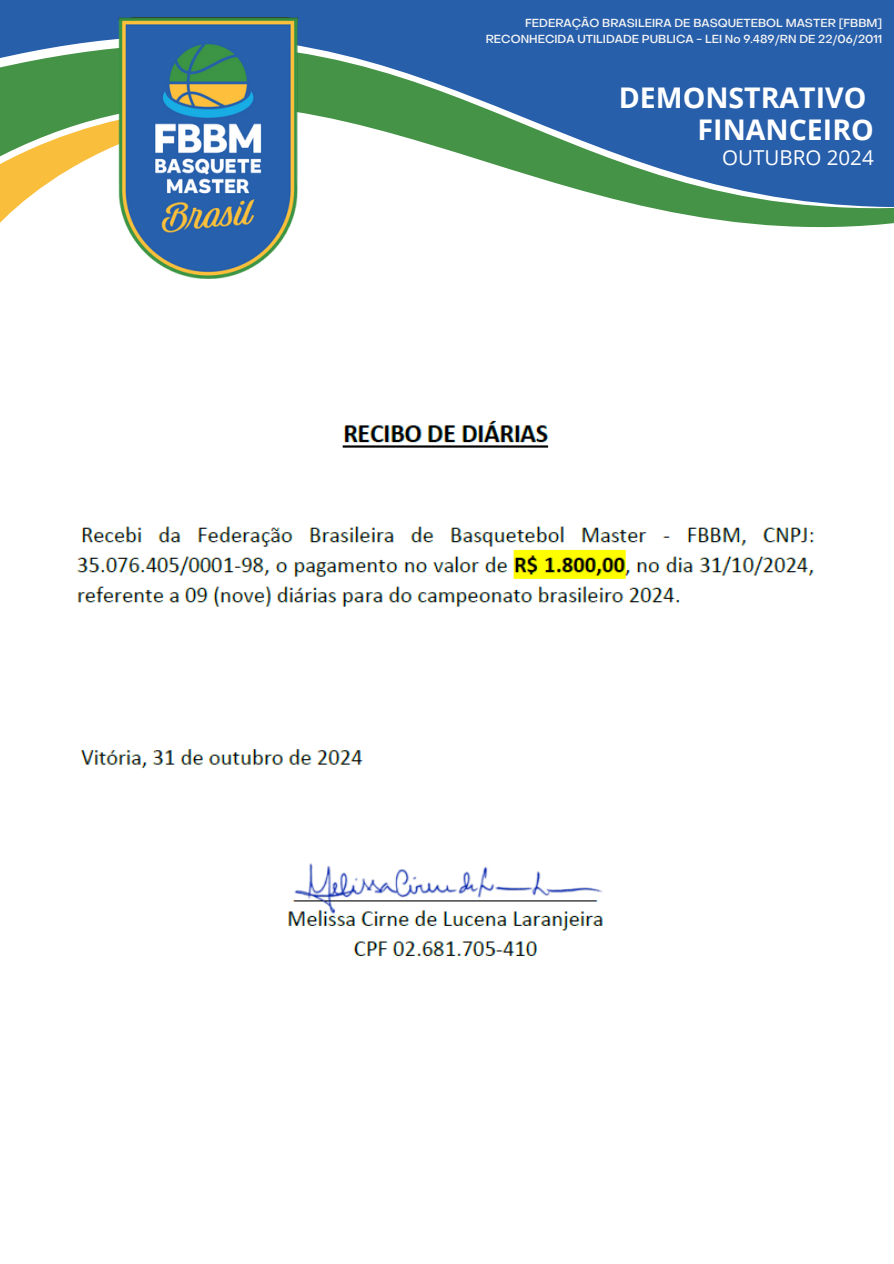
<style>
.page{position:relative;width:894px;height:1264px;background:#fff}
.page>*{position:absolute;margin:0;border:0;box-sizing:border-box;transform-origin:0 0}
.t1{font:700 28.5px/31.8px "Open Sans";color:#fff;text-align:right}
.t2{font:20.55px "Open Sans";color:#fff}
.t3{font:500 11.55px "Object Sans";color:#f4f4f4}
</style>
<div class="page">
<svg style="left:0;top:0;width:893px;height:228px;fill:#275fab"></svg>
<svg style="left:0;top:93px;width:118px;height:135px"></svg>
<img style="left:118px;top:18px;width:179px;height:261px">
<img style="left:77px;top:420px;width:737px;height:536px">
<p class="t3" style="left:525px;top:19px;width:358px">FEDERAÇÃO BRASILEIRA DE BASQUETEBOL MASTER [FBBM]</p>
<p class="t3" style="left:485px;top:34px;width:398px">RECONHECIDA UTILIDADE PUBLICA - LEI Nº 9.489/RN DE 22/06/2011</p>
<h1 class="t1" style="left:618px;top:81px;width:256px">DEMONSTRATIVO<br>FINANCEIRO</h1>
<h2 class="t2" style="left:721px;top:143px;width:153px">OUTUBRO 2024</h2>
</div>
